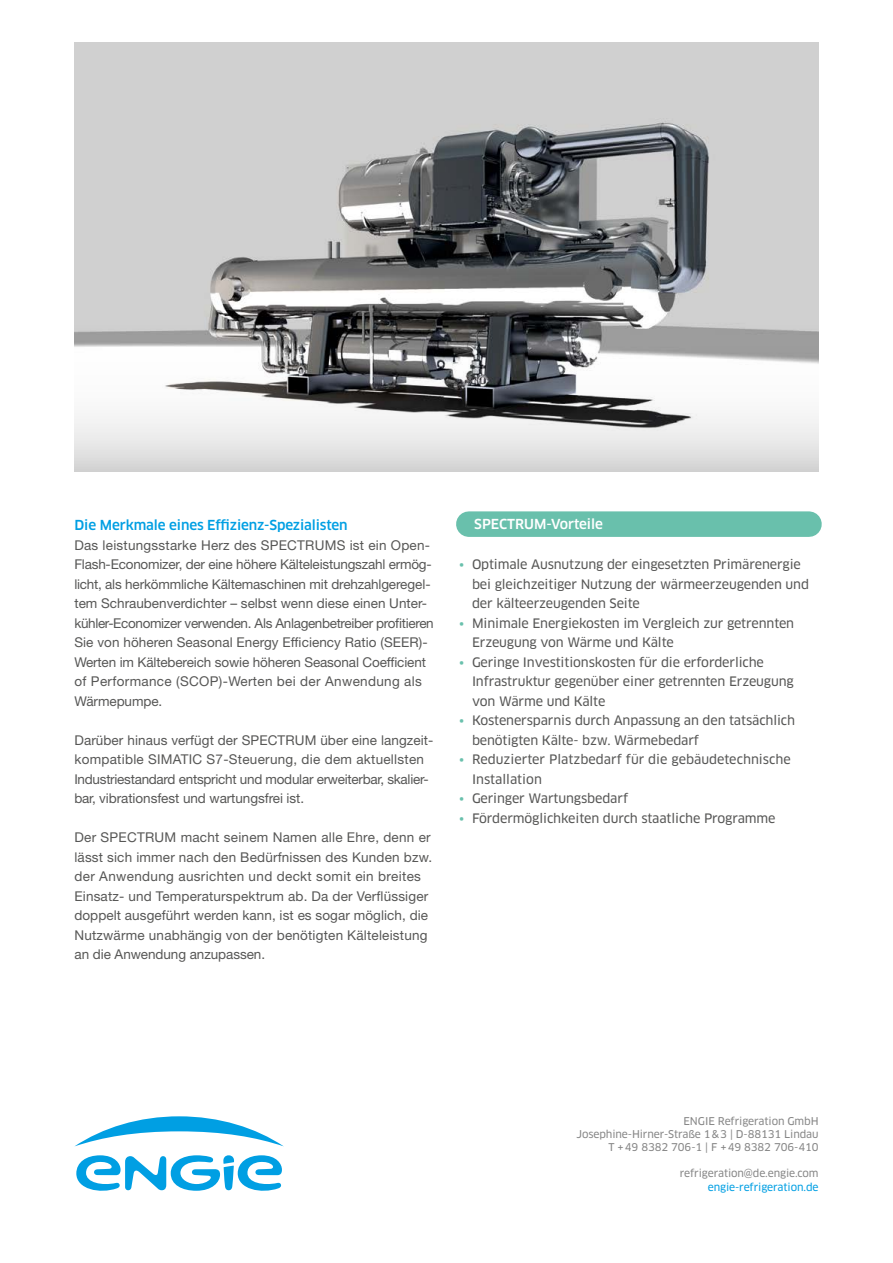
<style>
.page{position:relative;width:893px;height:1263px;background:#fff}
.page>*{position:absolute;margin:0;border:0;box-sizing:border-box;transform-origin:0 0}
.t1{font:13.5px/19.5px "Helvetica Neue LT Std";letter-spacing:.005em;color:#575756}
.t2{font:500 13.5px "Clan Pro";letter-spacing:-.01em;color:#009fe3}
.t3{font:500 13.5px "Clan Pro";letter-spacing:-.01em;color:#fff}
.t4{font:12.75px/19.5px "Clan Pro News";letter-spacing:-.01em;color:#575756}
.t5{font:10.5px/13.2px "Clan Pro News";letter-spacing:-.01em;color:#878787;text-align:right}
.t6{font:10.5px "Clan Pro News";letter-spacing:-.01em;color:#009fe3}
.s1{color:#69c0ac}
</style>
<div class="page">
<svg style="left:74px;top:77px;width:745px;height:395px"></svg>
<svg style="left:75px;top:1116px;width:208px;height:30px"></svg>
<svg style="left:76px;top:1155px;width:206px;height:36px"></svg>
<div style="left:469px;top:511px;width:340px;height:26px;background:#69c0ac"></div>
<p class="t2" style="left:74px;top:517px;width:275px">Die Merkmale eines Effizienz-Spezialisten</p>
<p class="t1" style="left:74px;top:535px;width:361px">Das leistungsstarke Herz des SPECTRUMS ist ein Open-Flash-Economizer, der eine höhere Kälteleistungszahl ermög&shy;licht, als herkömmliche Kältemaschinen mit drehzahlgeregel&shy;tem Schraubenverdichter – selbst wenn diese einen Unter&shy;kühler-Economizer verwenden. Als Anlagenbetreiber profitieren Sie von höheren Seasonal Energy Efficiency Ratio (SEER)- Werten im Kältebereich sowie höheren Seasonal Coefficient of Performance (SCOP)-Werten bei der Anwendung als Wärmepumpe.</p>
<p class="t1" style="left:74px;top:730px;width:361px">Darüber hinaus verfügt der SPECTRUM über eine langzeit&shy;kompatible SIMATIC S7-Steuerung, die dem aktuellsten Industriestandard entspricht und modular erweiterbar, skalier&shy;bar, vibrationsfest und wartungsfrei ist.</p>
<p class="t1" style="left:74px;top:827px;width:359px">Der SPECTRUM macht seinem Namen alle Ehre, denn er lässt sich immer nach den Bedürfnissen des Kunden bzw. der Anwendung ausrichten und deckt somit ein breites Einsatz- und Temperaturspektrum ab. Da der Verflüssiger doppelt ausgeführt werden kann, ist es sogar möglich, die Nutzwärme unabhängig von der benötigten Kälteleistung an die Anwendung anzupassen.</p>
<p class="t3" style="left:474px;top:517px;width:130px">SPECTRUM-Vorteile</p>
<p class="t4" style="left:472px;top:555px;width:338px;text-indent:-13px"><span class="s1">•</span> Optimale Ausnutzung der eingesetzten Primärenergie bei gleichzeitiger Nutzung der wärmeerzeugenden und der kälteerzeugenden Seite</p>
<p class="t4" style="left:472px;top:613px;width:324px;text-indent:-13px"><span class="s1">•</span> Minimale Energiekosten im Vergleich zur getrennten<br>Erzeugung von Wärme und Kälte</p>
<p class="t4" style="left:472px;top:652px;width:323px;text-indent:-13px"><span class="s1">•</span> Geringe Investitionskosten für die erforderliche<br>Infrastruktur gegenüber einer getrennten Erzeugung von Wärme und Kälte</p>
<p class="t4" style="left:472px;top:711px;width:325px;text-indent:-13px"><span class="s1">•</span> Kostenersparnis durch Anpassung an den tatsächlich benötigten Kälte- bzw. Wärmebedarf</p>
<p class="t4" style="left:472px;top:750px;width:320px;text-indent:-13px"><span class="s1">•</span> Reduzierter Platzbedarf für die gebäudetechnische<br>Installation</p>
<p class="t4" style="left:459px;top:789px;width:170px"><span class="s1">•</span> Geringer Wartungsbedarf</p>
<p class="t4" style="left:459px;top:808px;width:318px"><span class="s1">•</span> Fördermöglichkeiten durch staatliche Programme</p>
<p class="t5" style="left:576px;top:1114px;width:244px">ENGIE Refrigeration GmbH<br>Josephine-Hirner-Straße 1&amp;3 | D-88131 Lindau<br>T +49 8382 706-1 | F +49 8382 706-410</p>
<p class="t5" style="left:680px;top:1167px;width:140px">refrigeration@de.engie.com</p>
<p class="t6" style="left:708px;top:1180px;width:112px">engie-refrigeration.de</p>
</div>
